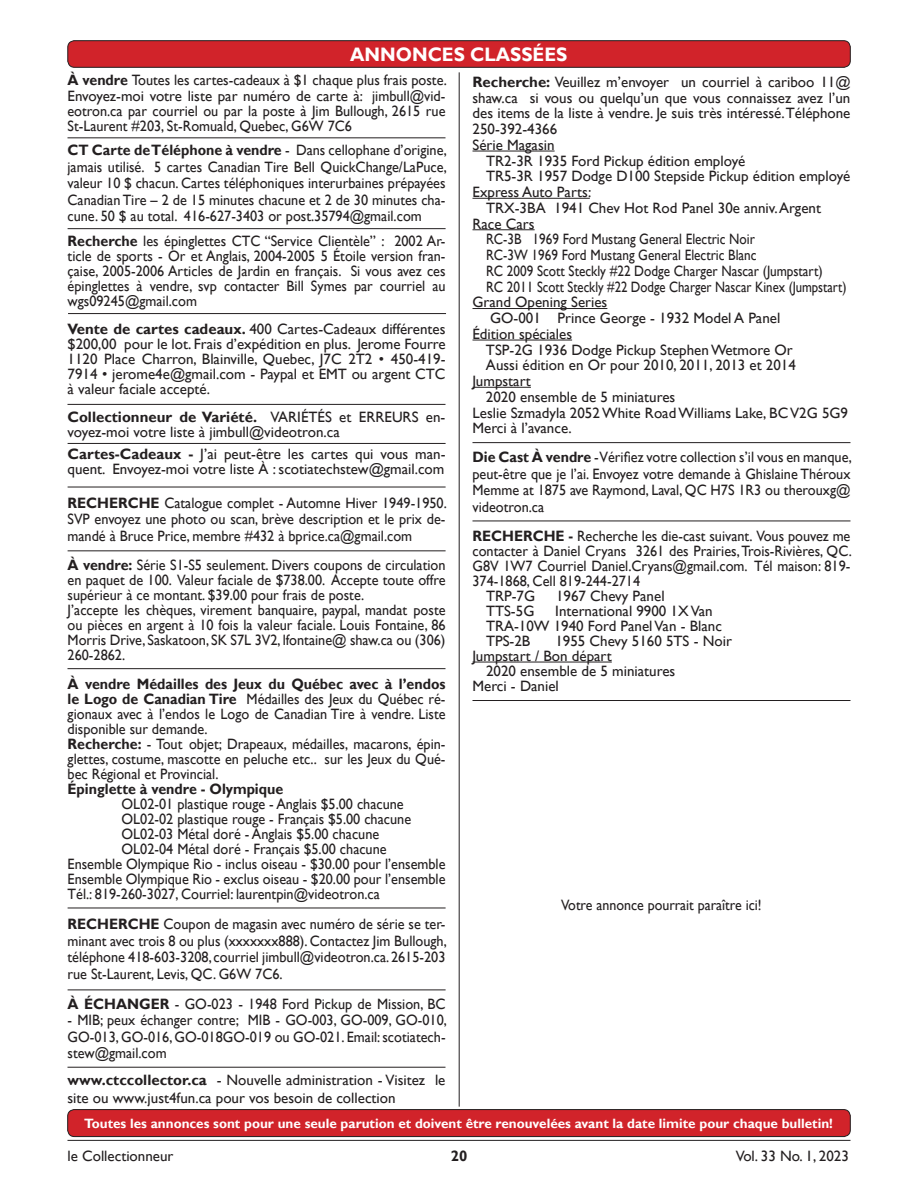
<style>
.page{position:relative;width:918px;height:1188px;background:#fff}
.page>*{position:absolute;margin:0;border:0;box-sizing:border-box;transform-origin:0 0}
.t1{font:700 19.5px "Gill Sans";color:#fff;scale:.95 1}
.t2{font:15px/15px "Gill Sans";color:#231f20;text-align:justify;scale:.95 1}
.t3{font:15px/15px "Gill Sans";color:#231f20}
.t4{font:15px "Gill Sans";color:#231f20;scale:.88 1}
.t5{font:15px "Gill Sans";color:#231f20;scale:.93 1}
.t6{font:700 15px "Gill Sans";color:#231f20;scale:.95 1}
.t7{font:700 15px "Gill Sans";color:#231f20}
.t8{font:700 13.5px "Gill Sans";color:#fff}
.s1{font-weight:700}
</style>
<div class="page">
<hr style="left:68px;top:1140px;width:782px;height:1px;background:#231f20">
<div style="left:68px;top:41px;width:782px;height:26px;background:#d1232a;border-radius:7px"></div>
<div style="left:68px;top:40px;width:782px;height:28px;border:1px solid #231f20;border-radius:7px"></div>
<div style="left:68px;top:1110px;width:782px;height:27px;background:#d1232a;border-radius:7px"></div>
<div style="left:68px;top:1109px;width:782px;height:28px;border:1px solid #231f20;border-radius:7px"></div>
<hr style="left:459px;top:72px;width:1px;height:1035px;background:#231f20">
<hr style="left:68px;top:138px;width:378px;height:1px;background:#231f20">
<hr style="left:68px;top:404px;width:378px;height:1px;background:#231f20">
<hr style="left:68px;top:551px;width:378px;height:1px;background:#231f20">
<hr style="left:68px;top:908px;width:378px;height:1px;background:#231f20">
<hr style="left:68px;top:1067px;width:378px;height:1px;background:#231f20">
<hr style="left:68px;top:443px;width:378px;height:1px;background:#231f20">
<hr style="left:472px;top:151px;width:83px;height:1px;background:#231f20">
<hr style="left:472px;top:198px;width:118px;height:1px;background:#231f20">
<hr style="left:472px;top:229px;width:63px;height:1px;background:#231f20">
<hr style="left:472px;top:308px;width:135px;height:1px;background:#231f20">
<hr style="left:472px;top:340px;width:100px;height:1px;background:#231f20">
<hr style="left:472px;top:387px;width:59px;height:1px;background:#231f20">
<hr style="left:472px;top:662px;width:140px;height:1px;background:#231f20">
<hr style="left:472px;top:700px;width:378px;height:1px;background:#231f20">
<hr style="left:68px;top:228px;width:378px;height:1px;background:#231f20">
<hr style="left:68px;top:668px;width:378px;height:1px;background:#231f20">
<hr style="left:68px;top:313px;width:378px;height:1px;background:#231f20">
<hr style="left:472px;top:521px;width:378px;height:1px;background:#231f20">
<hr style="left:472px;top:442px;width:378px;height:1px;background:#231f20">
<hr style="left:68px;top:487px;width:378px;height:1px;background:#231f20">
<hr style="left:68px;top:990px;width:378px;height:1px;background:#231f20">
<p class="t1" style="left:350px;top:42px;width:230px">ANNONCES CLASSÉES</p>
<p class="t2" style="left:67px;top:71px;width:401px;line-height:16.5px"><span class="s1">À vendre</span> Toutes les cartes-cadeaux à $1 chaque plus frais poste.<br>Envoyez-moi votre liste par numéro de carte à: jimbull@vid-</p>
<p class="t2" style="left:67px;top:104px;width:399px">eotron.ca par courriel ou par la poste à Jim Bullough, 2615 rue<br>St-Laurent #203, St-Romuald, Quebec, G6W 7C6</p>
<p class="t2" style="left:68px;top:142px;width:401px;line-height:16.5px"><span class="s1">CT Carte de Téléphone à vendre</span> - Dans cellophane d’origine, jamais utilisé. 5 cartes Canadian Tire Bell QuickChange/LaPuce, valeur 10 $ chacun. Cartes téléphoniques interurbaines prépayées Canadian Tire – 2 de 15 minutes chacune et 2 de 30 minutes cha&shy;cune. 50 $ au total. 416-627-3403 or post.35794@gmail.com</p>
<p class="t2" style="left:68px;top:234px;width:399px"><span class="s1">Recherche</span> les épinglettes CTC “Service Clientèle” : 2002 Ar&shy;ticle de sports - Or et Anglais, 2004-2005 5 Étoile version fran&shy;çaise, 2005-2006 Articles de Jardin en français. Si vous avez ces épinglettes à vendre, svp contacter Bill Symes par courriel au wgs09245@gmail.com</p>
<p class="t3" style="left:68px;top:322px;width:380px;text-align:justify"><span class="s1">Vente de cartes cadeaux.</span> 400 Cartes-Cadeaux différentes $200,00 pour le lot. Frais d’expédition en plus. Jerome Fourre 1120 Place Charron, Blainville, Quebec, J7C 2T2 • 450-419- 7914 • jerome4e@gmail.com - Paypal et EMT ou argent CTC à valeur faciale accepté.</p>
<p class="t3" style="left:68px;top:409px;width:379px"><span class="s1">Collectionneur de Variété.</span> VARIÉTÉS et ERREURS en&shy;voyez-moi votre liste à jimbull@videotron.ca</p>
<p class="t3" style="left:68px;top:447px;width:379px"><span class="s1">Cartes-Cadeaux -</span> J’ai peut-être les cartes qui vous man&shy;quent. Envoyez-moi votre liste À : scotiatechstew@gmail.com</p>
<p class="t2" style="left:68px;top:495px;width:401px;line-height:16.5px"><span class="s1">RECHERCHE</span> Catalogue complet - Automne Hiver 1949-1950.<br>SVP envoyez une photo ou scan, brève description et le prix de&shy;mandé à Bruce Price, membre #432 à bprice.ca@gmail.com</p>
<p class="t2" style="left:68px;top:558px;width:399px"><span class="s1">À vendre:</span> Série S1-S5 seulement. Divers coupons de circulation en paquet de 100. Valeur faciale de $738.00. Accepte toute offre supérieur à ce montant. $39.00 pour frais de poste.</p>
<p class="t2" style="left:68px;top:603px;width:399px">J’accepte les chèques, virement banquaire, paypal, mandat poste ou pièces en argent à 10 fois la valeur faciale. Louis Fontaine, 86<br>Morris Drive, Saskatoon, SK S7L 3V2, lfontaine@ shaw.ca ou (306)<br>260-2862.</p>
<p class="t2" style="left:68px;top:676px;width:399px"><span class="s1">À vendre Médailles des Jeux du Québec avec à l’endos le Logo de Canadian Tire</span> Médailles des Jeux du Québec ré&shy;gionaux avec à l’endos le Logo de Canadian Tire à vendre. Liste disponible sur demande.</p>
<p class="t2" style="left:68px;top:736px;width:399px"><span class="s1">Recherche:</span> - Tout objet; Drapeaux, médailles, macarons, épin&shy;glettes, costume, mascotte en peluche etc.. sur les Jeux du Qué&shy;bec Régional et Provincial.</p>
<p class="t6" style="left:68px;top:779px;width:229px">Épinglette à vendre - Olympique</p>
<p class="t2" style="left:122px;top:796px;width:299px">OL02-01 plastique rouge - Anglais $5.00 chacune</p>
<p class="t2" style="left:122px;top:811px;width:306px">OL02-02 plastique rouge - Français $5.00 chacune</p>
<p class="t2" style="left:122px;top:826px;width:273px">OL02-03 Métal doré - Anglais $5.00 chacune</p>
<p class="t2" style="left:122px;top:841px;width:281px">OL02-04 Métal doré - Français $5.00 chacune</p>
<p class="t2" style="left:68px;top:856px;width:399px">Ensemble Olympique Rio - inclus oiseau - $30.00 pour l’ensemble</p>
<p class="t2" style="left:68px;top:871px;width:399px">Ensemble Olympique Rio - exclus oiseau - $20.00 pour l’ensemble</p>
<p class="t2" style="left:68px;top:886px;width:330px">Tél.: 819-260-3027, Courriel: laurentpin@videotron.ca</p>
<p class="t2" style="left:68px;top:916px;width:401px;line-height:16.5px"><span class="s1">RECHERCHE</span> Coupon de magasin avec numéro de série se ter&shy;minant avec trois 8 ou plus (xxxxxxx888). Contactez Jim Bullough, téléphone 418-603-3208, courriel jimbull@videotron.ca. 2615-203 rue St-Laurent, Levis, QC. G6W 7C6.</p>
<p class="t2" style="left:68px;top:997px;width:399px"><span class="s1">À ÉCHANGER</span> - GO-023 - 1948 Ford Pickup de Mission, BC</p>
<p class="t2" style="left:68px;top:1012px;width:401px;line-height:16.5px">- MIB; peux échanger contre; MIB - GO-003, GO-009, GO-010, GO-013, GO-016, GO-018GO-019 ou GO-021. Email: scotiatech&shy;stew@gmail.com</p>
<p class="t3" style="left:68px;top:1071px;width:379px;line-height:18px"><span class="s1">www.ctccollector.ca</span> - Nouvelle administration - Visitez le site ou www.just4fun.ca pour vos besoin de collection</p>
<p class="t3" style="left:472px;top:74px;width:380px;line-height:15.8px;text-align:justify"><span class="s1">Recherche:</span> Veuillez m’envoyer un courriel à cariboo 11@ shaw.ca si vous ou quelqu’un que vous connaissez avez l’un des items de la liste à vendre. Je suis très intéressé. Téléphone 250-392-4366</p>
<p class="t3" style="left:472px;top:138px;width:84px">Série Magasin</p>
<p class="t3" style="left:486px;top:153px;width:261px">TR2-3R 1935 Ford Pickup édition employé</p>
<p class="t3" style="left:486px;top:169px;width:366px">TR5-3R 1957 Dodge D100 Stepside Pickup édition employé</p>
<p class="t3" style="left:472px;top:185px;width:120px">Express Auto Parts:</p>
<p class="t3" style="left:486px;top:201px;width:337px">TRX-3BA 1941 Chev Hot Rod Panel 30e anniv. Argent</p>
<p class="t3" style="left:472px;top:216px;width:64px">Race Cars</p>
<p class="t4" style="left:486px;top:231px;width:307px">RC-3B 1969 Ford Mustang General Electric Noir</p>
<p class="t4" style="left:486px;top:246px;width:309px">RC-3W 1969 Ford Mustang General Electric Blanc</p>
<p class="t4" style="left:486px;top:262px;width:384px">RC 2009 Scott Steckly #22 Dodge Charger Nascar (Jumpstart)</p>
<p class="t4" style="left:486px;top:278px;width:411px">RC 2011 Scott Steckly #22 Dodge Charger Nascar Kinex (Jumpstart)</p>
<p class="t3" style="left:472px;top:295px;width:136px">Grand Opening Series</p>
<p class="t3" style="left:490px;top:311px;width:292px">GO-001 Prince George - 1932 Model A Panel</p>
<p class="t3" style="left:472px;top:327px;width:101px">Édition spéciales</p>
<p class="t3" style="left:486px;top:342px;width:308px">TSP-2G 1936 Dodge Pickup Stephen Wetmore Or</p>
<p class="t3" style="left:486px;top:358px;width:311px">Aussi édition en Or pour 2010, 2011, 2013 et 2014</p>
<p class="t3" style="left:472px;top:374px;width:60px">Jumpstart</p>
<p class="t3" style="left:486px;top:390px;width:191px">2020 ensemble de 5 miniatures</p>
<p class="t3" style="left:472px;top:405px;width:377px">Leslie Szmadyla 2052 White Road Williams Lake, BC V2G 5G9</p>
<p class="t3" style="left:472px;top:421px;width:101px">Merci à l’avance.</p>
<p class="t2" style="left:472px;top:449px;width:401px;line-height:16.5px"><span class="s1">Die Cast À vendre</span> - Vérifiez votre collection s’il vous en manque, peut-être que je l’ai. Envoyez votre demande à Ghislaine Théroux Memme at 1875 ave Raymond, Laval, QC H7S 1R3 ou therouxg@ videotron.ca</p>
<p class="t2" style="left:472px;top:529px;width:401px"><span class="s1">RECHERCHE -</span> Recherche les die-cast suivant. Vous pouvez me contacter à Daniel Cryans 3261 des Prairies, Trois-Rivières, QC.<br>G8V 1W7 Courriel Daniel.Cryans@gmail.com. Tél maison: 819- 374-1868, Cell 819-244-2714</p>
<p class="t3" style="left:486px;top:589px;width:51px">TRP-7G</p>
<p class="t3" style="left:556px;top:589px;width:110px">1967 Chevy Panel</p>
<p class="t3" style="left:486px;top:604px;width:50px">TTS-5G</p>
<p class="t3" style="left:555px;top:604px;width:159px">International 9900 1X Van</p>
<p class="t3" style="left:486px;top:619px;width:237px">TRA-10W 1940 Ford Panel Van - Blanc</p>
<p class="t3" style="left:486px;top:634px;width:46px">TPS-2B</p>
<p class="t3" style="left:555px;top:634px;width:178px">1955 Chevy 5160 5TS - Noir</p>
<p class="t3" style="left:472px;top:649px;width:141px">Jumpstart / Bon départ</p>
<p class="t3" style="left:486px;top:664px;width:191px">2020 ensemble de 5 miniatures</p>
<p class="t3" style="left:472px;top:679px;width:88px">Merci - Daniel</p>
<p class="t5" style="left:561px;top:896px;width:217px">Votre annonce pourrait paraître ici!</p>
<p class="t8" style="left:84px;top:1115px;width:750px">Toutes les annonces sont pour une seule parution et doivent être renouvelées avant la date limite pour chaque bulletin!</p>
<p class="t3" style="left:68px;top:1149px;width:108px">le Collectionneur</p>
<p class="t7" style="left:451px;top:1147px;width:18px">20</p>
<p class="t3" style="left:736px;top:1149px;width:115px">Vol. 33 No. 1, 2023</p>
</div>
